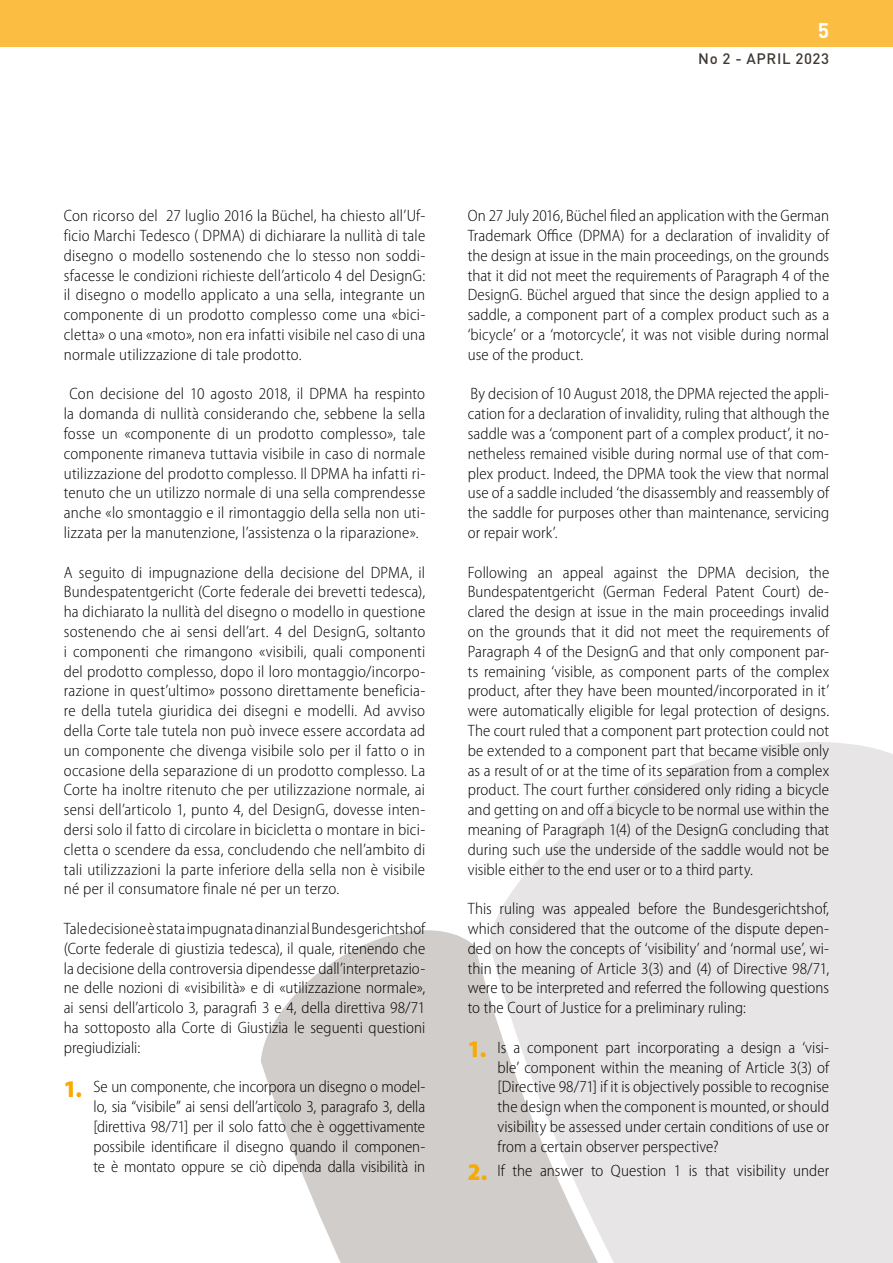
<style>
.page{position:relative;width:893px;height:1263px;background:#fff}
.page>*{position:absolute;margin:0;border:0;box-sizing:border-box;transform-origin:0 0}
.t1{font:700 21px "FFDIN Pro";color:#fff}
.t2{font:300 semi-condensed 16.5px/19.8px "Myriad Pro";letter-spacing:.01em;color:#000;text-align:justify}
.t3{font:500 15px "FFDIN Pro";letter-spacing:.04em;color:#3f3934}
.s1{font-weight:900;font-size:24px;color:#f8aa00}
</style>
<div class="page">
<svg style="left:261px;top:930px;width:228px;height:333px;fill:#d0cdcb"></svg>
<svg style="left:489px;top:742px;width:404px;height:521px;background:#e8e6e6"></svg>
<div style="left:0;top:0;width:893px;height:47px;background:#fbbe43"></div>
<p class="t1" style="left:818px;top:13px;width:13px">5</p>
<p class="t3" style="left:698px;top:46px;width:132px">No 2 - APRIL 2023</p>
<p class="t2" style="left:64px;top:206px;width:363px">Con ricorso del 27 luglio 2016 la Büchel, ha chiesto all’Uf&shy;ficio Marchi Tedesco ( DPMA) di dichiarare la nullità di tale disegno o modello sostenendo che lo stesso non soddi&shy;sfacesse le condizioni richieste dell’articolo 4 del DesignG: il disegno o modello applicato a una sella, integrante un componente di un prodotto complesso come una «bici&shy;cletta» o una «moto», non era infatti visibile nel caso di una normale utilizzazione di tale prodotto.</p>
<p class="t2" style="left:64px;top:384px;width:363px;text-align:center">Con decisione del 10 agosto 2018, il DPMA ha respinto la domanda di nullità considerando che, sebbene la sella fosse un «componente di un prodotto complesso», tale componente rimaneva tuttavia visibile in caso di normale utilizzazione del prodotto complesso. Il DPMA ha infatti ri&shy;tenuto che un utilizzo normale di una sella comprendesse anche «lo smontaggio e il rimontaggio della sella non uti&shy;lizzata per la manutenzione, l’assistenza o la riparazione».</p>
<p class="t2" style="left:64px;top:562px;width:363px">A seguito di impugnazione della decisione del DPMA, il Bundespatentgericht (Corte federale dei brevetti tedesca), ha dichiarato la nullità del disegno o modello in questione sostenendo che ai sensi dell’art. 4 del DesignG, soltanto i componenti che rimangono «visibili, quali componenti del prodotto complesso, dopo il loro montaggio/incorpo&shy;razione in quest’ultimo» possono direttamente beneficia&shy;re della tutela giuridica dei disegni e modelli. Ad avviso della Corte tale tutela non può invece essere accordata ad un componente che divenga visibile solo per il fatto o in occasione della separazione di un prodotto complesso. La Corte ha inoltre ritenuto che per utilizzazione normale, ai sensi dell’articolo 1, punto 4, del DesignG, dovesse inten&shy;dersi solo il fatto di circolare in bicicletta o montare in bici&shy;cletta o scendere da essa, concludendo che nell’ambito di tali utilizzazioni la parte inferiore della sella non è visibile né per il consumatore finale né per un terzo.</p>
<p class="t2" style="left:64px;top:919px;width:363px">Tale decisione è stata impugnata dinanzi al Bundesgerichtshof (Corte federale di giustizia tedesca), il quale, ritenendo che la decisione della controversia dipendesse dall’interpretazio&shy;ne delle nozioni di «visibilità» e di «utilizzazione normale», ai sensi dell’articolo 3, paragrafi 3 e 4, della direttiva 98/71 ha sottoposto alla Corte di Giustizia le seguenti questioni pregiudiziali:</p>
<p class="t2" style="left:94px;top:1077px;width:333px;text-indent:-30px"><span class="s1">1.</span> Se un componente, che incorpora un disegno o model&shy;lo, sia “visibile” ai sensi dell’articolo 3, paragrafo 3, della [direttiva 98/71] per il solo fatto che è oggettivamente possibile identificare il disegno quando il componen&shy;te è montato oppure se ciò dipenda dalla visibilità in</p>
<p class="t2" style="left:468px;top:206px;width:363px">On 27 July 2016, Büchel filed an application with the German Trademark Office (DPMA) for a declaration of invalidity of the design at issue in the main proceedings, on the grounds that it did not meet the requirements of Paragraph 4 of the DesignG. Büchel argued that since the design applied to a saddle, a component part of a complex product such as a ‘bicycle’ or a ‘motorcycle’, it was not visible during normal use of the product.</p>
<p class="t2" style="left:468px;top:384px;width:363px">By decision of 10 August 2018, the DPMA rejected the appli&shy;cation for a declaration of invalidity, ruling that although the saddle was a ‘component part of a complex product’, it no&shy;netheless remained visible during normal use of that com&shy;plex product. Indeed, the DPMA took the view that normal use of a saddle included ‘the disassembly and reassembly of the saddle for purposes other than maintenance, servicing or repair work’.</p>
<p class="t2" style="left:468px;top:562px;width:363px">Following an appeal against the DPMA decision, the Bundespatentgericht (German Federal Patent Court) de&shy;clared the design at issue in the main proceedings invalid on the grounds that it did not meet the requirements of Paragraph 4 of the DesignG and that only component par&shy;ts remaining ‘visible, as component parts of the complex product, after they have been mounted/incorporated in it’ were automatically eligible for legal protection of designs.<br>The court ruled that a component part protection could not be extended to a component part that became visible only as a result of or at the time of its separation from a complex product. The court further considered only riding a bicycle and getting on and off a bicycle to be normal use within the meaning of Paragraph 1(4) of the DesignG concluding that during such use the underside of the saddle would not be visible either to the end user or to a third party.</p>
<p class="t2" style="left:468px;top:899px;width:363px">This ruling was appealed before the Bundesgerichtshof, which considered that the outcome of the dispute depen&shy;ded on how the concepts of ‘visibility’ and ‘normal use’, wi&shy;thin the meaning of Article 3(3) and (4) of Directive 98/71, were to be interpreted and referred the following questions to the Court of Justice for a preliminary ruling:</p>
<p class="t2" style="left:497px;top:1038px;width:333px;text-indent:-30px"><span class="s1">1.</span> Is a component part incorporating a design a ‘visi&shy;ble’ component within the meaning of Article 3(3) of [Directive 98/71] if it is objectively possible to recognise the design when the component is mounted, or should visibility be assessed under certain conditions of use or from a certain observer perspective?</p>
<p class="t2" style="left:468px;top:1161px;width:363px"><span class="s1">2.</span> If the answer to Question 1 is that visibility under</p>
</div>
